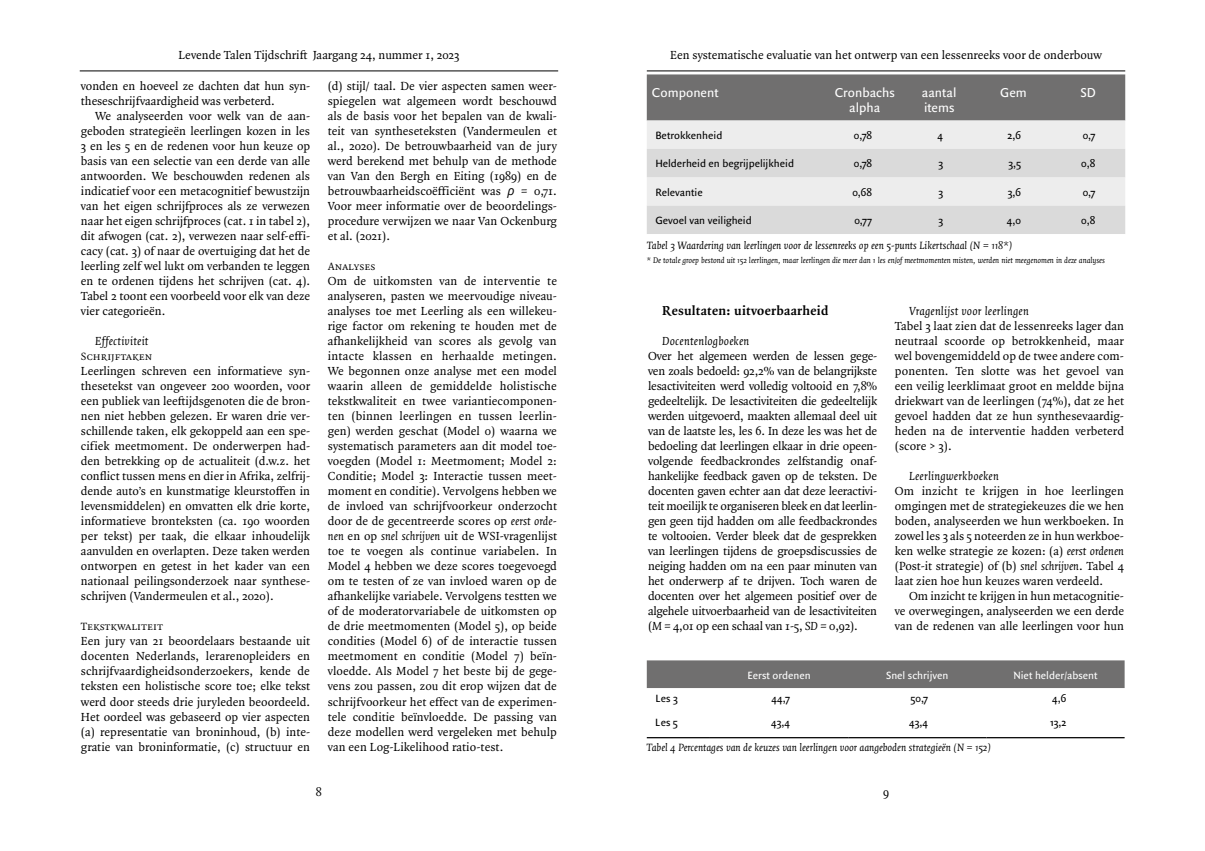
<style>
.page{position:relative;width:1205px;height:851px;background:#fff}
.page>*{position:absolute;margin:0;border:0;box-sizing:border-box;transform-origin:0 0}
.t1{font:13.75px/14.9px "Quadraat Sans Pro";color:#fff;text-align:center}
.t2{font:700 13.75px "Quadraat Pro";letter-spacing:.02em;color:#000}
.t3{font:12.5px/15px "Quadraat Pro";color:#000;text-align:justify}
.t4{font:italic 12.5px "Quadraat Pro";letter-spacing:.02em;color:#000}
.t5{font:italic 11.25px "Quadraat Pro";color:#000}
.t6{font:11.25px "Quadraat Sans Pro";color:#000}
.t7{font:11.25px "Quadraat Sans Pro";color:#fff}
.t8{font:11.25px "Quadraat Pro";color:#000}
.t9{font:italic 8.75px "Quadraat Pro";letter-spacing:.005em;color:#000}
.s1{font-family:"Open Sans";font-style:italic}
.s2{font-style:italic}
</style>
<div class="page">
<hr style="left:80px;top:71px;width:478px;height:1px;background:#000">
<hr style="left:647px;top:71px;width:478px;height:1px;background:#000">
<div style="left:647px;top:74px;width:478px;height:46px;background:#706f6f"></div>
<div style="left:647px;top:120px;width:478px;height:29px;background:#ededed"></div>
<svg style="left:647px;top:149px;width:478px;height:85px;background:#e0e0e0"></svg>
<div style="left:647px;top:660px;width:477px;height:28px;background:#706f6f"></div>
<hr style="left:647px;top:737px;width:63px;height:1px;background:#000">
<hr style="left:710px;top:737px;width:138px;height:1px;background:#000">
<hr style="left:848px;top:737px;width:138px;height:1px;background:#000">
<hr style="left:986px;top:737px;width:138px;height:1px;background:#000">
<p class="t3" style="left:178px;top:47px;width:282px">Levende Talen Tijdschrift Jaargang 24, nummer 1, 2023</p>
<p class="t3" style="left:81px;top:78px;width:231px">vonden en hoeveel ze dachten dat hun syn&shy;theseschrijfvaardigheid was verbeterd.</p>
<p class="t3" style="left:81px;top:108px;width:231px;text-indent:14px">We analyseerden voor welk van de aan&shy;geboden strategieën leerlingen kozen in les 3 en les 5 en de redenen voor hun keuze op basis van een selectie van een derde van alle antwoorden. We beschouwden redenen als indicatief voor een metacognitief bewustzijn van het eigen schrijfproces als ze verwezen naar het eigen schrijfproces (cat. 1 in tabel 2), dit afwogen (cat. 2), verwezen naar self-effi&shy;cacy (cat. 3) of naar de overtuiging dat het de leerling zelf wel lukt om verbanden te leggen en te ordenen tijdens het schrijven (cat. 4).<br>Tabel 2 toont een voorbeeld voor elk van deze vier categorieën.</p>
<p class="t4" style="left:95px;top:332px;width:55px">Effectiviteit</p>
<p class="t8" style="left:81px;top:349px;width:73px">Schrijftaken</p>
<p class="t3" style="left:81px;top:363px;width:231px">Leerlingen schreven een informatieve syn&shy;thesetekst van ongeveer 200 woorden, voor een publiek van leeftijdsgenoten die de bron&shy;nen niet hebben gelezen. Er waren drie ver&shy;schillende taken, elk gekoppeld aan een spe&shy;cifiek meetmoment. De onderwerpen had&shy;den betrekking op de actualiteit (d.w.z. het conflict tussen mens en dier in Afrika, zelfrij&shy;dende auto’s en kunstmatige kleurstoffen in levensmiddelen) en omvatten elk drie korte, informatieve bronteksten (ca. 190 woorden per tekst) per taak, die elkaar inhoudelijk aanvulden en overlapten. Deze taken werden ontworpen en getest in het kader van een nationaal peilingsonderzoek naar synthese&shy;schrijven (Vandermeulen et al., 2020).</p>
<p class="t8" style="left:81px;top:619px;width:84px">Tekstkwaliteit</p>
<p class="t3" style="left:81px;top:633px;width:231px">Een jury van 21 beoordelaars bestaande uit docenten Nederlands, lerarenopleiders en schrijfvaardigheidsonderzoekers, kende de teksten een holistische score toe; elke tekst werd door steeds drie juryleden beoordeeld.<br>Het oordeel was gebaseerd op vier aspecten (a) representatie van broninhoud, (b) inte&shy;gratie van broninformatie, (c) structuur en</p>
<p class="t3" style="left:328px;top:78px;width:231px">(d) stijl/ taal. De vier aspecten samen weer&shy;spiegelen wat algemeen wordt beschouwd als de basis voor het bepalen van de kwali&shy;teit van syntheseteksten (Vandermeulen et al., 2020). De betrouwbaarheid van de jury werd berekend met behulp van de methode van Van den Bergh en Eiting (1989) en de betrouwbaarheidscoëfficiënt was <span class="s1">ρ</span> = 0,71.<br>Voor meer informatie over de beoordelings&shy;procedure verwijzen we naar Van Ockenburg et al. (2021).</p>
<p class="t8" style="left:328px;top:259px;width:49px">Analyses</p>
<p class="t3" style="left:328px;top:273px;width:231px">Om de uitkomsten van de interventie te analyseren, pasten we meervoudige niveau&shy;analyses toe met Leerling als een willekeu&shy;rige factor om rekening te houden met de afhankelijkheid van scores als gevolg van intacte klassen en herhaalde metingen.<br>We begonnen onze analyse met een model waarin alleen de gemiddelde holistische tekstkwaliteit en twee variantiecomponen&shy;ten (binnen leerlingen en tussen leerlin&shy;gen) werden geschat (Model 0) waarna we systematisch parameters aan dit model toe&shy;voegden (Model 1: Meetmoment; Model 2:<br>Conditie; Model 3: Interactie tussen meet&shy;moment en conditie). Vervolgens hebben we de invloed van schrijfvoorkeur onderzocht door de de gecentreerde scores op <span class="s2">eerst orde&shy;nen</span> en op <span class="s2">snel schrijven</span> uit de WSI-vragenlijst toe te voegen als continue variabelen. In Model 4 hebben we deze scores toegevoegd om te testen of ze van invloed waren op de afhankelijke variabele. Vervolgens testten we of de moderatorvariabele de uitkomsten op de drie meetmomenten (Model 5), op beide condities (Model 6) of de interactie tussen meetmoment en conditie (Model 7) beïn&shy;vloedde. Als Model 7 het beste bij de gege&shy;vens zou passen, zou dit erop wijzen dat de schrijfvoorkeur het effect van de experimen&shy;tele conditie beïnvloedde. De passing van deze modellen werd vergeleken met behulp van een Log-Likelihood ratio-test.</p>
<p class="t3" style="left:670px;top:47px;width:433px">Een systematische evaluatie van het ontwerp van een lessenreeks voor de onderbouw</p>
<p class="t1" style="left:652px;top:85px;width:68px">Component</p>
<p class="t1" style="left:835px;top:85px;width:62px">Cronbachs alpha</p>
<p class="t1" style="left:922px;top:85px;width:36px;text-align:left">aantal items</p>
<p class="t1" style="left:1000px;top:85px;width:28px">Gem</p>
<p class="t1" style="left:1080px;top:85px;width:17px">SD</p>
<p class="t6" style="left:655px;top:128px;width:69px">Betrokkenheid</p>
<p class="t6" style="left:854px;top:128px;width:20px">0,78</p>
<p class="t6" style="left:937px;top:128px;width:7px">4</p>
<p class="t6" style="left:1007px;top:128px;width:15px">2,6</p>
<p class="t6" style="left:1082px;top:128px;width:14px">0,7</p>
<p class="t6" style="left:655px;top:156px;width:140px">Helderheid en begrijpelijkheid</p>
<p class="t6" style="left:854px;top:156px;width:20px">0,78</p>
<p class="t6" style="left:938px;top:156px;width:6px">3</p>
<p class="t6" style="left:1008px;top:156px;width:14px">3,5</p>
<p class="t6" style="left:1081px;top:156px;width:16px">0,8</p>
<p class="t6" style="left:655px;top:184px;width:49px">Relevantie</p>
<p class="t6" style="left:852px;top:184px;width:21px">0,68</p>
<p class="t6" style="left:938px;top:184px;width:6px">3</p>
<p class="t6" style="left:1008px;top:184px;width:15px">3,6</p>
<p class="t6" style="left:1082px;top:184px;width:14px">0,7</p>
<p class="t6" style="left:655px;top:213px;width:98px">Gevoel van veiligheid</p>
<p class="t6" style="left:854px;top:213px;width:19px">0,77</p>
<p class="t6" style="left:938px;top:213px;width:6px">3</p>
<p class="t6" style="left:1007px;top:213px;width:16px">4,0</p>
<p class="t6" style="left:1081px;top:213px;width:16px">0,8</p>
<p class="t5" style="left:647px;top:237px;width:367px">Tabel 3 Waardering van leerlingen voor de lessenreeks op een 5-punts Likertschaal (N = 118*)</p>
<p class="t9" style="left:647px;top:254px;width:460px">* De totale groep bestond uit 152 leerlingen, maar leerlingen die meer dan 1 les en/of meetmomenten misten, werden niet meegenomen in deze analyses</p>
<p class="t2" style="left:662px;top:301px;width:168px">Resultaten: uitvoerbaarheid</p>
<p class="t4" style="left:662px;top:332px;width:89px">Docentenlogboeken</p>
<p class="t3" style="left:648px;top:348px;width:231px">Over het algemeen werden de lessen gege&shy;ven zoals bedoeld: 92,2% van de belangrijkste lesactiviteiten werd volledig voltooid en 7,8% gedeeltelijk. De lesactiviteiten die gedeeltelijk werden uitgevoerd, maakten allemaal deel uit van de laatste les, les 6. In deze les was het de bedoeling dat leerlingen elkaar in drie opeen&shy;volgende feedbackrondes zelfstandig onaf&shy;hankelijke feedback gaven op de teksten. De docenten gaven echter aan dat deze leeractivi&shy;teit moeilijk te organiseren bleek en dat leerlin&shy;gen geen tijd hadden om alle feedbackrondes te voltooien. Verder bleek dat de gesprekken van leerlingen tijdens de groepsdiscussies de neiging hadden om na een paar minuten van het onderwerp af te drijven. Toch waren de docenten over het algemeen positief over de algehele uitvoerbaarheid van de lesactiviteiten (<span class="s2">M</span> = 4,01 op een schaal van 1-5, <span class="s2">SD</span> = 0,92).</p>
<p class="t4" style="left:909px;top:302px;width:121px">Vragenlijst voor leerlingen</p>
<p class="t3" style="left:895px;top:318px;width:231px">Tabel 3 laat zien dat de lessenreeks lager dan neutraal scoorde op betrokkenheid, maar wel bovengemiddeld op de twee andere com&shy;ponenten. Ten slotte was het gevoel van een veilig leerklimaat groot en meldde bijna driekwart van de leerlingen (74%), dat ze het gevoel hadden dat ze hun synthesevaardig&shy;heden na de interventie hadden verbeterd (score &gt; 3).</p>
<p class="t4" style="left:909px;top:467px;width:91px">Leerlingwerkboeken</p>
<p class="t3" style="left:895px;top:483px;width:231px">Om inzicht te krijgen in hoe leerlingen omgingen met de strategiekeuzes die we hen boden, analyseerden we hun werkboeken. In zowel les 3 als 5 noteerden ze in hun werkboe&shy;ken welke strategie ze kozen: (a) <span class="s2">eerst ordenen </span>(Post-it strategie) of (b) <span class="s2">snel schrijven</span>. Tabel 4 laat zien hoe hun keuzes waren verdeeld.</p>
<p class="t3" style="left:895px;top:588px;width:231px;text-indent:14px">Om inzicht te krijgen in hun metacognitie&shy;ve overwegingen, analyseerden we een derde van de redenen van alle leerlingen voor hun</p>
<p class="t7" style="left:747px;top:667px;width:65px">Eerst ordenen</p>
<p class="t7" style="left:886px;top:667px;width:64px">Snel schrijven</p>
<p class="t7" style="left:1013px;top:667px;width:86px">Niet helder/absent</p>
<p class="t6" style="left:655px;top:690px;width:24px">Les 3</p>
<p class="t6" style="left:771px;top:690px;width:20px">44,7</p>
<p class="t6" style="left:910px;top:690px;width:19px">50,7</p>
<p class="t6" style="left:1052px;top:690px;width:16px">4,6</p>
<p class="t6" style="left:655px;top:715px;width:24px">Les 5</p>
<p class="t6" style="left:771px;top:715px;width:20px">43,4</p>
<p class="t6" style="left:909px;top:715px;width:20px">43,4</p>
<p class="t6" style="left:1050px;top:715px;width:18px">13,2</p>
<p class="t5" style="left:646px;top:740px;width:346px">Tabel 4 Percentages van de keuzes van leerlingen voor aangeboden strategieën (N = 152)</p>
<p class="t3" style="left:316px;top:784px;width:8px">8</p>
<p class="t3" style="left:883px;top:784px;width:7px">9</p>
</div>
